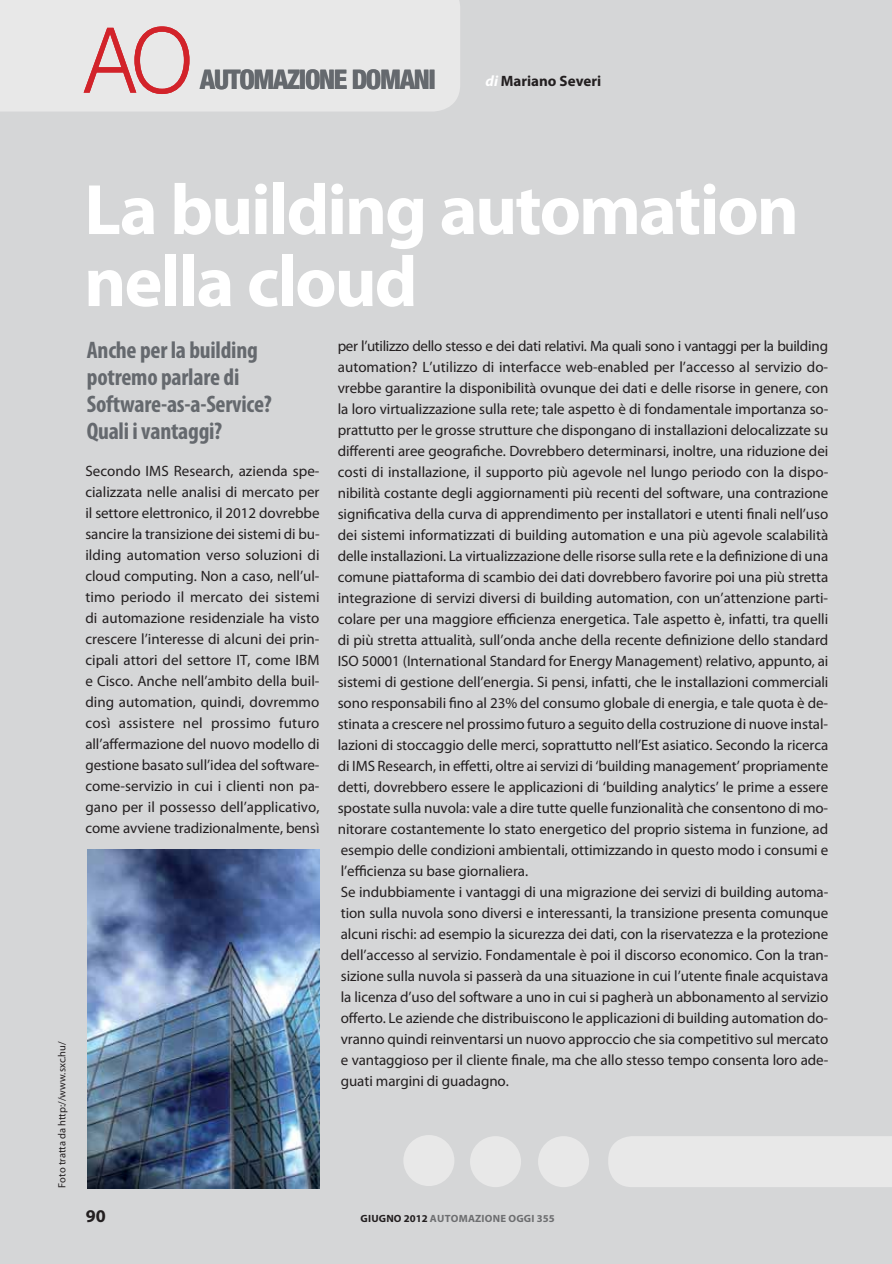
<style>
.page{position:relative;width:892px;height:1264px;background:#d5d6d7}
.page>*{position:absolute;margin:0;border:0;box-sizing:border-box;transform-origin:0 0}
.t1{font:300 90.9px "Helvetica Neue LT";color:#d2232a;scale:.9 1}
.t2{font:700 72px/72px "Myriad Pro";letter-spacing:-.03em;color:#fff}
.t3{font:800 condensed 27px "Helvetica Neue LT";letter-spacing:-.05em;color:#65696e}
.t4{font:700 condensed 24px/27px "Myriad Pro";letter-spacing:-.01em;color:#65696e}
.t5{font:700 18px "Myriad Pro";color:#231f20}
.t6{font:15px/21px "Myriad Pro";letter-spacing:-.005em;color:#231f20}
.t7{font:700 15px "Myriad Pro";color:#231f20}
.t8{font:10.5px "Myriad Pro";color:#231f20}
.t9{font:700 10.5px "Myriad Pro";letter-spacing:.02em;color:#6d6e70}
.s1{font-style:italic;color:#fff}
.s2{color:#231f20}
</style>
<div class="page">
<div style="left:0;top:0;width:460px;height:111px;background:#e8e8e8"></div>
<div style="left:608px;top:1136px;width:284px;height:51px;background:#e8e8e8"></div>
<div style="left:538px;top:1136px;width:51px;height:51px;background:#e8e8e8;border-radius:50%"></div>
<div style="left:470px;top:1136px;width:51px;height:51px;background:#e8e8e8;border-radius:50%"></div>
<div style="left:403px;top:1135px;width:51px;height:51px;background:#e8e8e8;border-radius:50%"></div>
<img style="left:87px;top:849px;width:232px;height:340px">
<h1 class="t1" style="left:84px;top:28px;width:122px">AO</h1>
<h3 class="t3" style="left:200px;top:70px;width:238px">AUTOMAZIONE DOMANI</h3>
<p class="t7" style="left:485px;top:75px;width:117px"><span class="s1">di</span> Mariano Severi</p>
<p class="t8" style="left:58px;top:1188px;width:148px;rotate:-90deg">Foto tratta da http://www.sxc.hu/</p>
<h2 class="t2" style="left:84px;top:181px;width:716px">La building automation nella cloud</h2>
<h3 class="t4" style="left:87px;top:339px;width:187px">Anche per la building potremo parlare di<br>Software-as-a-Service?<br>Quali i vantaggi?</h3>
<p class="t6" style="left:85px;top:462px;width:236px;text-align:justify">Secondo IMS Research, azienda spe&shy;cializzata nelle analisi di mercato per il settore elettronico, il 2012 dovrebbe sancire la transizione dei sistemi di bu&shy;ilding automation verso soluzioni di cloud computing. Non a caso, nell’ul&shy;timo periodo il mercato dei sistemi di automazione residenziale ha visto crescere l’interesse di alcuni dei prin&shy;cipali attori del settore IT, come IBM e Cisco. Anche nell’ambito della buil&shy;ding automation, quindi, dovremmo così assistere nel prossimo futuro all’affermazione del nuovo modello di gestione basato sull’idea del software&shy;come-servizio in cui i clienti non pa&shy;gano per il possesso dell’applicativo, come avviene tradizionalmente, bensì</p>
<p class="t6" style="left:338px;top:337px;width:492px">per l’utilizzo dello stesso e dei dati relativi. Ma quali sono i vantaggi per la building automation? L’utilizzo di interfacce web-enabled per l’accesso al servizio do&shy;vrebbe garantire la disponibilità ovunque dei dati e delle risorse in genere, con la loro virtualizzazione sulla rete; tale aspetto è di fondamentale importanza so&shy;prattutto per le grosse strutture che dispongano di installazioni delocalizzate su differenti aree geografiche. Dovrebbero determinarsi, inoltre, una riduzione dei costi di installazione, il supporto più agevole nel lungo periodo con la dispo&shy;nibilità costante degli aggiornamenti più recenti del software, una contrazione significativa della curva di apprendimento per installatori e utenti finali nell’uso dei sistemi informatizzati di building automation e una più agevole scalabilità delle installazioni. La virtualizzazione delle risorse sulla rete e la definizione di una comune piattaforma di scambio dei dati dovrebbero favorire poi una più stretta integrazione di servizi diversi di building automation, con un’attenzione parti&shy;colare per una maggiore efficienza energetica. Tale aspetto è, infatti, tra quelli di più stretta attualità, sull’onda anche della recente definizione dello standard ISO 50001 (International Standard for Energy Management) relativo, appunto, ai sistemi di gestione dell’energia. Si pensi, infatti, che le installazioni commerciali sono responsabili fino al 23% del consumo globale di energia, e tale quota è de&shy;stinata a crescere nel prossimo futuro a seguito della costruzione di nuove instal&shy;lazioni di stoccaggio delle merci, soprattutto nell’Est asiatico. Secondo la ricerca di IMS Research, in effetti, oltre ai servizi di ‘building management’ propriamente detti, dovrebbero essere le applicazioni di ‘building analytics’ le prime a essere spostate sulla nuvola: vale a dire tutte quelle funzionalità che consentono di mo&shy;nitorare costantemente lo stato energetico del proprio sistema in funzione, ad esempio delle condizioni ambientali, ottimizzando in questo modo i consumi e l’efficienza su base giornaliera.<br>Se indubbiamente i vantaggi di una migrazione dei servizi di building automa&shy;tion sulla nuvola sono diversi e interessanti, la transizione presenta comunque alcuni rischi: ad esempio la sicurezza dei dati, con la riservatezza e la protezione dell’accesso al servizio. Fondamentale è poi il discorso economico. Con la tran&shy;sizione sulla nuvola si passerà da una situazione in cui l’utente finale acquistava la licenza d’uso del software a uno in cui si pagherà un abbonamento al servizio offerto. Le aziende che distribuiscono le applicazioni di building automation do&shy;vranno quindi reinventarsi un nuovo approccio che sia competitivo sul mercato e vantaggioso per il cliente finale, ma che allo stesso tempo consenta loro ade&shy;guati margini di guadagno.</p>
<p class="t5" style="left:86px;top:1209px;width:21px">90</p>
<p class="t9" style="left:360px;top:1215px;width:196px"><span class="s2">GIUGNO 2012</span> AUTOMAZIONE OGGI 355</p>
</div>
